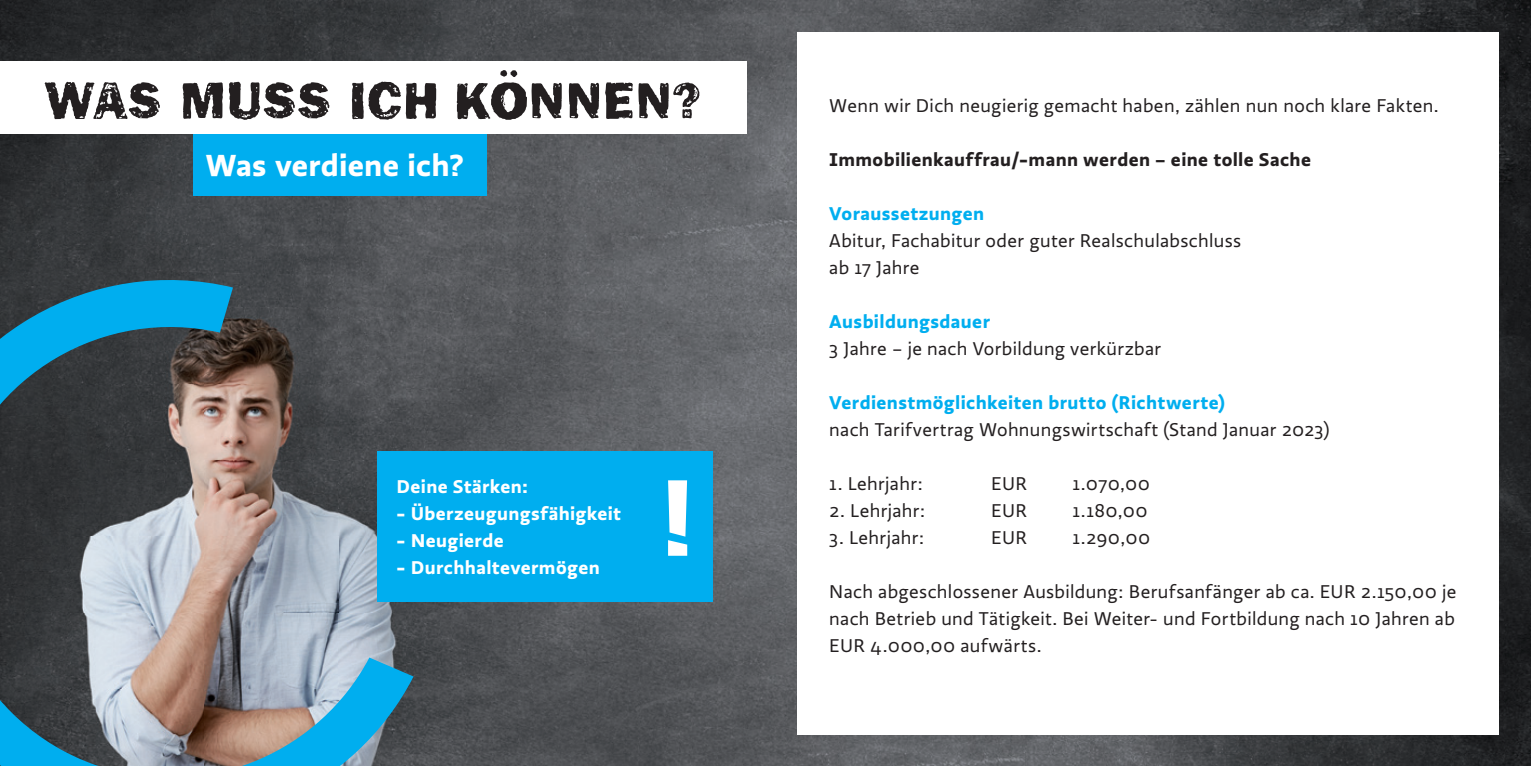
<style>
.page{position:relative;width:1531px;height:766px;background:#fff}
.page>*{position:absolute;margin:0;border:0;box-sizing:border-box;transform-origin:0 0}
.t1{font:700 112.5px "Ratio";color:#fff}
.t2{font:54px "Frankie";letter-spacing:-.005em;color:#231f20}
.t3{font:700 31.5px "Ratio";letter-spacing:.005em;color:#fff}
.t4{font:19.12px/27px "Ratio";letter-spacing:.02em;color:#231f20}
.t5{font:700 19.12px "Ratio";letter-spacing:.02em;color:#00aeef}
.t6{font:700 19.12px "Ratio";letter-spacing:.02em;color:#fff}
.t7{font:700 19.12px "Ratio";letter-spacing:.02em;color:#231f20}
</style>
<div class="page">
<img style="left:0;top:0;width:1531px;height:765px">
<div style="left:797px;top:32px;width:702px;height:701px;background:#fff"></div>
<div style="left:0;top:62px;width:746px;height:72px;background:#fff"></div>
<div style="left:193px;top:134px;width:293px;height:61px;background:#00aeef"></div>
<div style="left:377px;top:451px;width:336px;height:150px;background:#00aeef"></div>
<svg style="left:0;top:271px;width:413px;height:494px;background:#637781"></svg>
<h2 class="t2" style="left:45px;top:69px;width:660px">WAS MUSS ICH KÖNNEN?</h2>
<h3 class="t3" style="left:205px;top:145px;width:260px">Was verdiene ich?</h3>
<p class="t6" style="left:397px;top:474px;width:133px">Deine Stärken:</p>
<p class="t6" style="left:397px;top:501px;width:226px">- Überzeugungsfähigkeit</p>
<p class="t6" style="left:397px;top:528px;width:109px">- Neugierde</p>
<p class="t6" style="left:397px;top:555px;width:205px">- Durchhaltevermögen</p>
<h1 class="t1" style="left:662px;top:446px;width:33px">!</h1>
<p class="t4" style="left:829px;top:92px;width:611px">Wenn wir Dich neugierig gemacht haben, zählen nun noch klare Fakten.</p>
<p class="t7" style="left:829px;top:147px;width:483px">Immobilienkauffrau/-mann werden – eine tolle Sache</p>
<p class="t5" style="left:829px;top:201px;width:156px">Voraussetzungen</p>
<p class="t4" style="left:829px;top:227px;width:413px">Abitur, Fachabitur oder guter Realschulabschluss ab 17 Jahre</p>
<p class="t5" style="left:829px;top:309px;width:162px">Ausbildungsdauer</p>
<p class="t4" style="left:829px;top:335px;width:333px">3 Jahre – je nach Vorbildung verkürzbar</p>
<p class="t5" style="left:829px;top:390px;width:397px">Verdienstmöglichkeiten brutto (Richtwerte)</p>
<p class="t4" style="left:829px;top:416px;width:502px">nach Tarifvertrag Wohnungswirtschaft (Stand Januar 2023)</p>
<p class="t4" style="left:829px;top:470px;width:95px">1. Lehrjahr:</p>
<p class="t4" style="left:991px;top:470px;width:37px">EUR</p>
<p class="t4" style="left:1072px;top:470px;width:79px">1.070,00</p>
<p class="t4" style="left:829px;top:497px;width:98px">2. Lehrjahr:</p>
<p class="t4" style="left:991px;top:497px;width:37px">EUR</p>
<p class="t4" style="left:1072px;top:497px;width:77px">1.180,00</p>
<p class="t4" style="left:829px;top:524px;width:97px">3. Lehrjahr:</p>
<p class="t4" style="left:991px;top:524px;width:37px">EUR</p>
<p class="t4" style="left:1072px;top:524px;width:79px">1.290,00</p>
<p class="t4" style="left:829px;top:578px;width:629px;text-align:justify">Nach abgeschlossener Ausbildung: Berufsanfänger ab ca. EUR 2.150,00 je nach Betrieb und Tätigkeit. Bei Weiter- und Fortbildung nach 10 Jahren ab EUR 4.000,00 aufwärts.</p>
</div>
